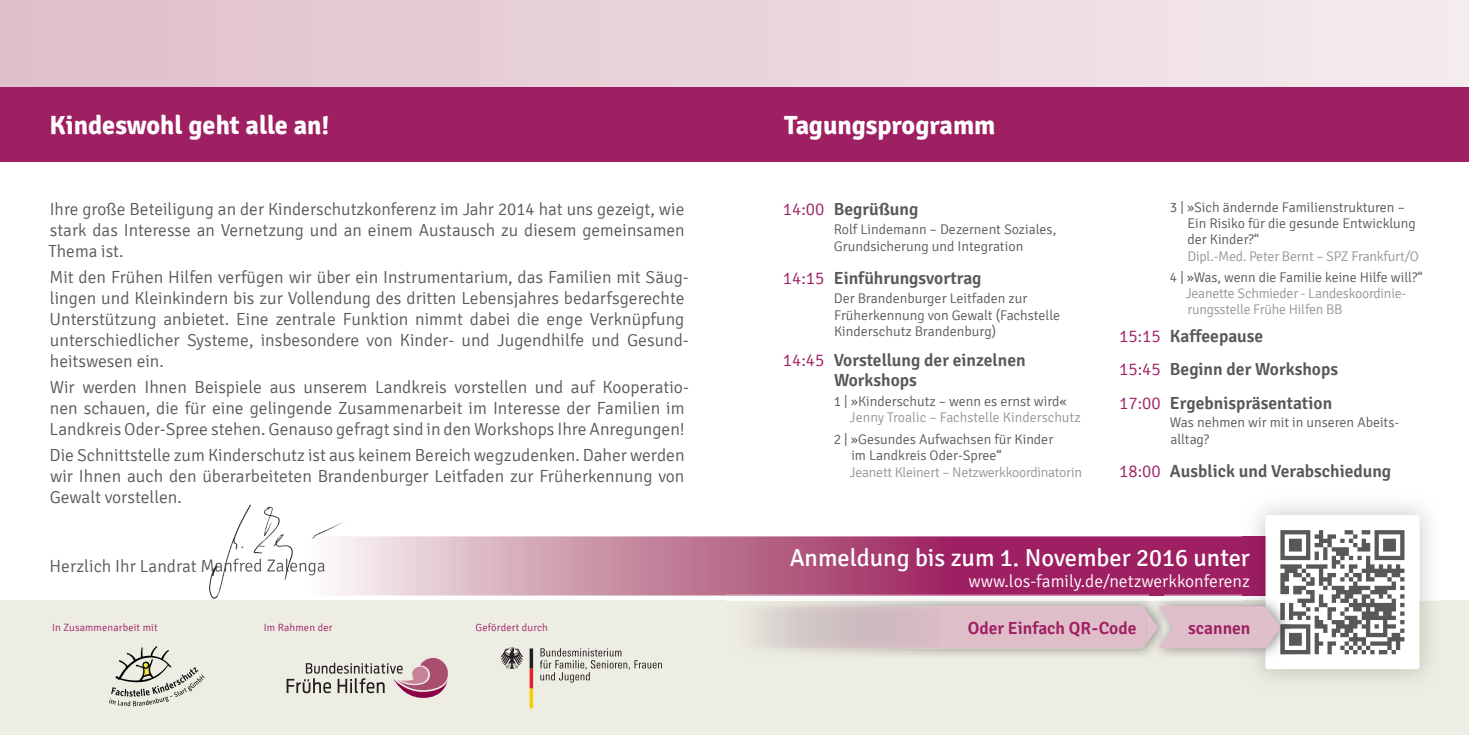
<style>
.page{position:relative;width:1469px;height:735px;background:#fff}
.page>*{position:absolute;margin:0;border:0;box-sizing:border-box;transform-origin:0 0}
.t1{font:700 26.25px "Signika";color:#fff}
.t2{font:24.5px "Signika";color:#fff}
.t3{font:300 17.5px/21px "Signika";color:#57585a;text-align:justify}
.t4{font:600 17.5px/33.1px "Signika";color:#57585a}
.t5{font:300 17.5px "Signika";color:#fff}
.t6{font:600 17.5px "Signika";color:#9e1f62}
.t7{font:300 14px/16.6px "Signika";color:#57585a}
.t8{font:300 14px/16.3px "Signika";letter-spacing:-.015em;color:#939598}
.t9{font:300 10.5px "Signika";letter-spacing:.015em;color:#9e1f62}
.s1{font-weight:300;color:#9e1f62}
</style>
<div class="page">
<div style="left:0;top:600px;width:1468px;height:134px;background:#eeede4"></div>
<img style="left:726px;top:595px;width:516px;height:61px">
<img style="left:734px;top:606px;width:415px;height:42px">
<svg style="left:346px;top:536px;width:803px;height:59px;background:#bc6f93"></svg>
<div style="left:0;top:0;width:1468px;height:92px;background:linear-gradient(to right,#dfbec9,#f5ebee)"></div>
<div style="left:0;top:87px;width:1468px;height:74px;background:#9e1f62"></div>
<img style="left:1255px;top:504px;width:184px;height:175px">
<img style="left:1242px;top:654px;width:23px;height:4px">
<div style="left:1265px;top:515px;width:154px;height:153px;background:#fff;border-radius:2px"></div>
<img style="left:1149px;top:654px;width:14px;height:2px">
<img style="left:1265px;top:654px;width:26px;height:4px">
<svg style="left:1149px;top:530px;width:255px;height:124px"></svg>
<img style="left:210px;top:504px;width:134px;height:95px">
<img style="left:209px;top:536px;width:137px;height:59px">
<img style="left:207px;top:558px;width:118px;height:17px">
<svg style="left:286px;top:657px;width:162px;height:40px"></svg>
<img style="left:109px;top:646px;width:96px;height:61px">
<svg style="left:500px;top:647px;width:23px;height:21px"></svg>
<svg style="left:529px;top:648px;width:4px;height:59px"></svg>
<svg style="left:540px;top:648px;width:122px;height:34px"></svg>
<h1 class="t1" style="left:50px;top:109px;width:281px">Kindeswohl geht alle an!</h1>
<h1 class="t1" style="left:784px;top:109px;width:213px">Tagungsprogramm</h1>
<p class="t3" style="left:48px;top:199px;width:637px">Ihre große Beteiligung an der Kinderschutzkonferenz im Jahr 2014 hat uns gezeigt, wie stark das Interesse an Vernetzung und an einem Austausch zu diesem gemeinsamen Thema ist.</p>
<p class="t3" style="left:49px;top:267px;width:641px;text-align:left">Mit den Frühen Hilfen verfügen wir über ein Instrumentarium, das Familien mit Säug&shy;lingen und Kleinkindern bis zur Vollendung des dritten Lebensjahres bedarfsgerechte Unterstützung anbietet. Eine zentrale Funktion nimmt dabei die enge Verknüpfung unterschiedlicher Systeme, insbesondere von Kinder- und Jugendhilfe und Gesund&shy;heitswesen ein.</p>
<p class="t3" style="left:50px;top:377px;width:640px;text-align:left">Wir werden Ihnen Beispiele aus unserem Landkreis vorstellen und auf Kooperatio&shy;nen schauen, die für eine gelingende Zusammenarbeit im Interesse der Familien im<br>Landkreis Oder-Spree stehen. Genauso gefragt sind in den Workshops Ihre Anregungen!</p>
<p class="t3" style="left:50px;top:445px;width:636px">Die Schnittstelle zum Kinderschutz ist aus keinem Bereich wegzudenken. Daher werden wir Ihnen auch den überarbeiteten Brandenburger Leitfaden zur Früherkennung von Gewalt vorstellen.</p>
<p class="t4" style="left:783px;top:193px;width:137px"><span class="s1">14:00</span> Begrüßung</p>
<p class="t7" style="left:833px;top:221px;width:224px">Rolf Lindemann – Dezernent Soziales,<br>Grundsicherung und Integration</p>
<p class="t4" style="left:783px;top:262px;width:200px"><span class="s1">14:15</span> Einführungsvortrag</p>
<p class="t7" style="left:833px;top:290px;width:228px">Der Brandenburger Leitfaden zur<br>Früherkennung von Gewalt (Fachstelle<br>Kinderschutz Brandenburg)</p>
<p class="t4" style="left:834px;top:350px;width:193px;line-height:19.9px;text-indent:-51px"><span class="s1">14:45</span> Vorstellung der einzelnen<br>Workshops</p>
<p class="t7" style="left:833px;top:392px;width:235px">1 | »Kinderschutz – wenn es ernst wird«</p>
<p class="t8" style="left:849px;top:409px;width:232px">Jenny Troalic – Fachstelle Kinderschutz</p>
<p class="t7" style="left:851px;top:430px;width:203px;text-indent:-18px">2 | »Gesundes Aufwachsen für Kinder im Landkreis Oder-Spree“</p>
<p class="t8" style="left:849px;top:464px;width:234px">Jeanett Kleinert – Netzwerkkoordinatorin</p>
<p class="t7" style="left:1187px;top:199px;width:230px;text-indent:-17px">3 | »Sich ändernde Familienstrukturen –<br>Ein Risiko für die gesunde Entwicklung der Kinder?“</p>
<p class="t8" style="left:1187px;top:248px;width:233px">Dipl.-Med. Peter Bernt – SPZ Frankfurt/O</p>
<p class="t7" style="left:1169px;top:269px;width:254px">4 | »Was, wenn die Familie keine Hilfe will?“</p>
<p class="t8" style="left:1185px;top:285px;width:222px">Jeanette Schmieder - Landeskoordinie&shy;rungsstelle Frühe Hilfen BB</p>
<p class="t4" style="left:1119px;top:320px;width:220px"><span class="s1">15:15</span> Kaffeepause<br><span class="s1">15:45</span> Beginn der Workshops<br><span class="s1">17:00</span> Ergebnispräsentation</p>
<p class="t7" style="left:1169px;top:414px;width:231px">Was nehmen wir mit in unseren Abeits&shy;alltag?</p>
<p class="t4" style="left:1119px;top:454px;width:274px"><span class="s1">18:00</span> Ausblick und Verabschiedung</p>
<p class="t3" style="left:50px;top:555px;width:277px">Herzlich Ihr Landrat Manfred Zalenga</p>
<h2 class="t2" style="left:789px;top:543px;width:462px">Anmeldung bis zum 1. November 2016 unter</h2>
<p class="t5" style="left:968px;top:571px;width:283px">www.los-family.de/netzwerkkonferenz</p>
<p class="t9" style="left:52px;top:621px;width:107px">In Zusammenarbeit mit</p>
<p class="t9" style="left:475px;top:621px;width:74px">Gefördert durch</p>
<p class="t6" style="left:967px;top:617px;width:170px">Oder Einfach QR-Code</p>
<p class="t9" style="left:264px;top:621px;width:70px">Im Rahmen der</p>
<p class="t6" style="left:1188px;top:617px;width:64px">scannen</p>
</div>
